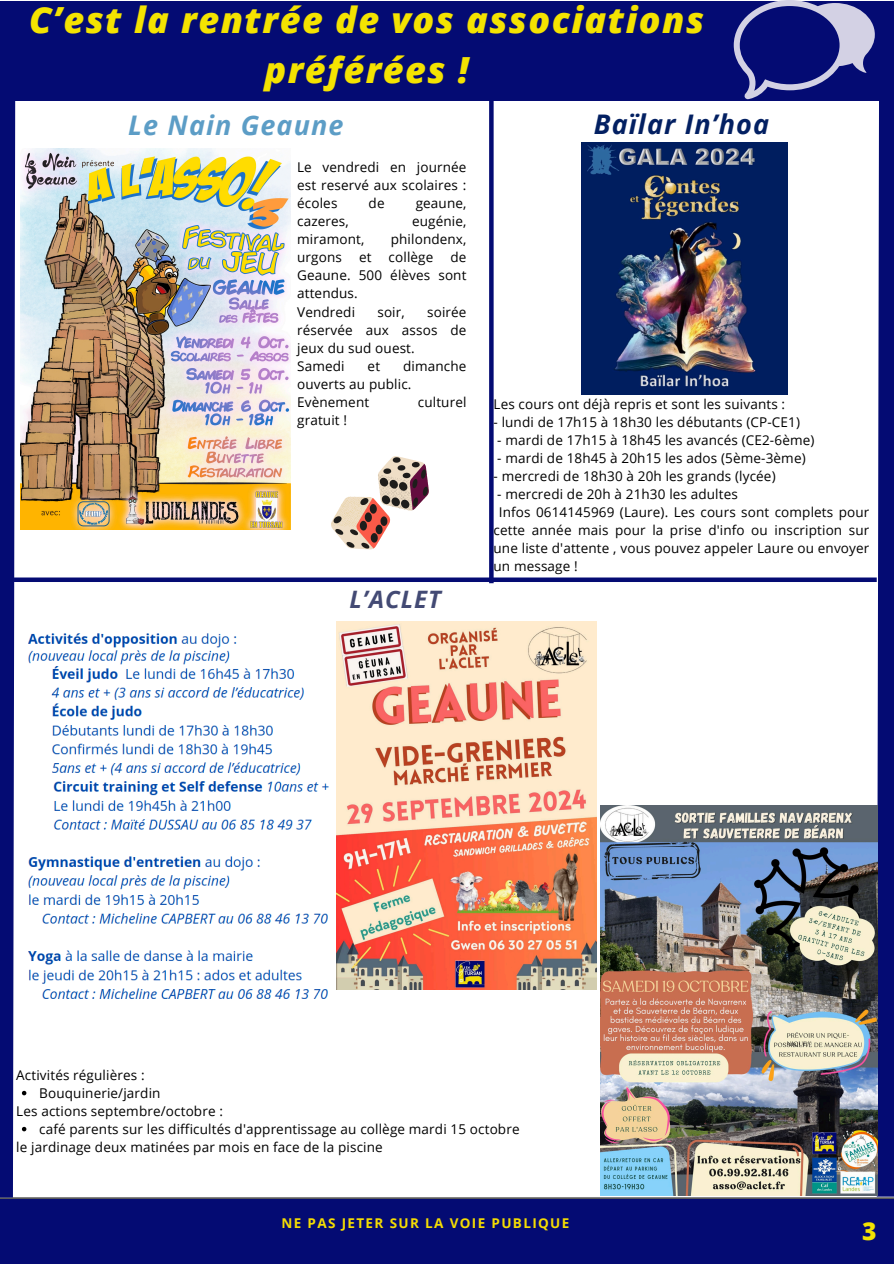
<style>
.page{position:relative;width:894px;height:1264px;background:#fff}
.page>*{position:absolute;margin:0;border:0;box-sizing:border-box;transform-origin:0 0}
.t1{font:italic 800 36px/49.5px "Open Sans";letter-spacing:.04em;color:#f4e301;text-align:center}
.t2{font:italic 700 27px "Open Sans";letter-spacing:.04em;color:#5c9dc6}
.t3{font:italic 700 27px "Open Sans";letter-spacing:.04em;color:#032062}
.t4{font:800 24.6px "Open Sans";color:#f4e301}
.t5{font:italic 700 24px "Open Sans";letter-spacing:.04em;color:#434a74}
.t6{font:13.5px/18px "Open Sans";letter-spacing:.01em;color:#000;text-align:justify}
.t7{font:700 13.5px "Open Sans";letter-spacing:.1em;color:#f5dd02}
</style>
<div class="page">
<div style="left:0;top:1199px;width:893px;height:64px;background:#040b73"></div>
<hr style="left:0;top:1197px;width:893px;height:1px;background:#000">
<div style="left:0;top:1px;width:893px;height:99px;background:#040b73"></div>
<svg style="left:733px;top:0;width:160px;height:1199px"></svg>
<svg style="left:489px;top:100px;width:4px;height:483px;fill:#040b73"></svg>
<div style="left:14px;top:577px;width:862px;height:5px;background:#040b73"></div>
<img style="left:29px;top:633px;width:300px;height:366px">
<img style="left:336px;top:621px;width:260px;height:368px">
<img style="left:600px;top:805px;width:276px;height:390px">
<svg style="left:331px;top:456px;width:98px;height:93px"></svg>
<img style="left:581px;top:142px;width:206px;height:252px">
<img style="left:29px;top:148px;width:262px;height:381px">
<svg style="left:0;top:100px;width:29px;height:1099px"></svg>
<h3 class="t1" style="left:29px;top:-5px;width:676px">C’est la rentrée de vos associations préférées !</h3>
<p class="t3" style="left:593px;top:105px;width:177px">Baïlar In’hoa</p>
<p class="t2" style="left:128px;top:106px;width:217px">Le Nain Geaune</p>
<p class="t6" style="left:297px;top:158px;width:171px">Le vendredi en journée est reservé aux scolaires : écoles</p>
<p class="t6" style="left:368px;top:194px;width:17px">de</p>
<p class="t6" style="left:415px;top:194px;width:52px">geaune,</p>
<p class="t6" style="left:297px;top:212px;width:53px">cazeres,</p>
<p class="t6" style="left:412px;top:212px;width:56px">eugénie,</p>
<p class="t6" style="left:297px;top:230px;width:69px">miramont,</p>
<p class="t6" style="left:390px;top:230px;width:77px">philondenx,</p>
<p class="t6" style="left:297px;top:248px;width:46px">urgons</p>
<p class="t6" style="left:359px;top:248px;width:14px">et</p>
<p class="t6" style="left:388px;top:248px;width:46px">collège</p>
<p class="t6" style="left:297px;top:248px;width:171px;text-indent:153px">de Geaune. 500 élèves sont attendus.</p>
<p class="t6" style="left:297px;top:302px;width:59px">Vendredi</p>
<p class="t6" style="left:377px;top:302px;width:29px">soir,</p>
<p class="t6" style="left:297px;top:302px;width:171px;text-indent:130px">soirée réservée aux assos de jeux du sud ouest.</p>
<p class="t6" style="left:297px;top:356px;width:49px">Samedi</p>
<p class="t6" style="left:367px;top:356px;width:14px">et</p>
<p class="t6" style="left:297px;top:356px;width:171px;text-indent:106px">dimanche ouverts au public.</p>
<p class="t6" style="left:297px;top:392px;width:73px">Evènement</p>
<p class="t6" style="left:418px;top:392px;width:50px">culturel</p>
<p class="t6" style="left:297px;top:410px;width:51px">gratuit !</p>
<p class="t5" style="left:349px;top:582px;width:93px">L’ACLET</p>
<p class="t6" style="left:493px;top:394px;width:293px">Les cours ont déjà repris et sont les suivants :</p>
<p class="t6" style="left:493px;top:412px;width:308px">- lundi de 17h15 à 18h30 les débutants (CP-CE1)</p>
<p class="t6" style="left:497px;top:430px;width:318px">- mardi de 17h15 à 18h45 les avancés (CE2-6ème)</p>
<p class="t6" style="left:497px;top:448px;width:310px">- mardi de 18h45 à 20h15 les ados (5ème-3ème)</p>
<p class="t6" style="left:493px;top:466px;width:283px">- mercredi de 18h30 à 20h les grands (lycée)</p>
<p class="t6" style="left:497px;top:484px;width:242px">- mercredi de 20h à 21h30 les adultes</p>
<p class="t6" style="left:493px;top:502px;width:377px;text-indent:5px">Infos 0614145969 (Laure). Les cours sont complets pour cette année mais pour la prise d'info ou inscription sur une liste d'attente , vous pouvez appeler Laure ou envoyer un message !</p>
<p class="t6" style="left:16px;top:1065px;width:130px">Activités régulières :</p>
<p class="t6" style="left:39px;top:1083px;width:123px">Bouquinerie/jardin</p>
<p class="t6" style="left:16px;top:1101px;width:208px">Les actions septembre/octobre :</p>
<p class="t6" style="left:39px;top:1119px;width:481px">café parents sur les difficultés d'apprentissage au collège mardi 15 octobre</p>
<p class="t6" style="left:16px;top:1137px;width:368px">le jardinage deux matinées par mois en face de la piscine</p>
<p class="t7" style="left:281px;top:1213px;width:289px">NE PAS JETER SUR LA VOIE PUBLIQUE</p>
<p class="t4" style="left:862px;top:1213px;width:16px">3</p>
</div>
